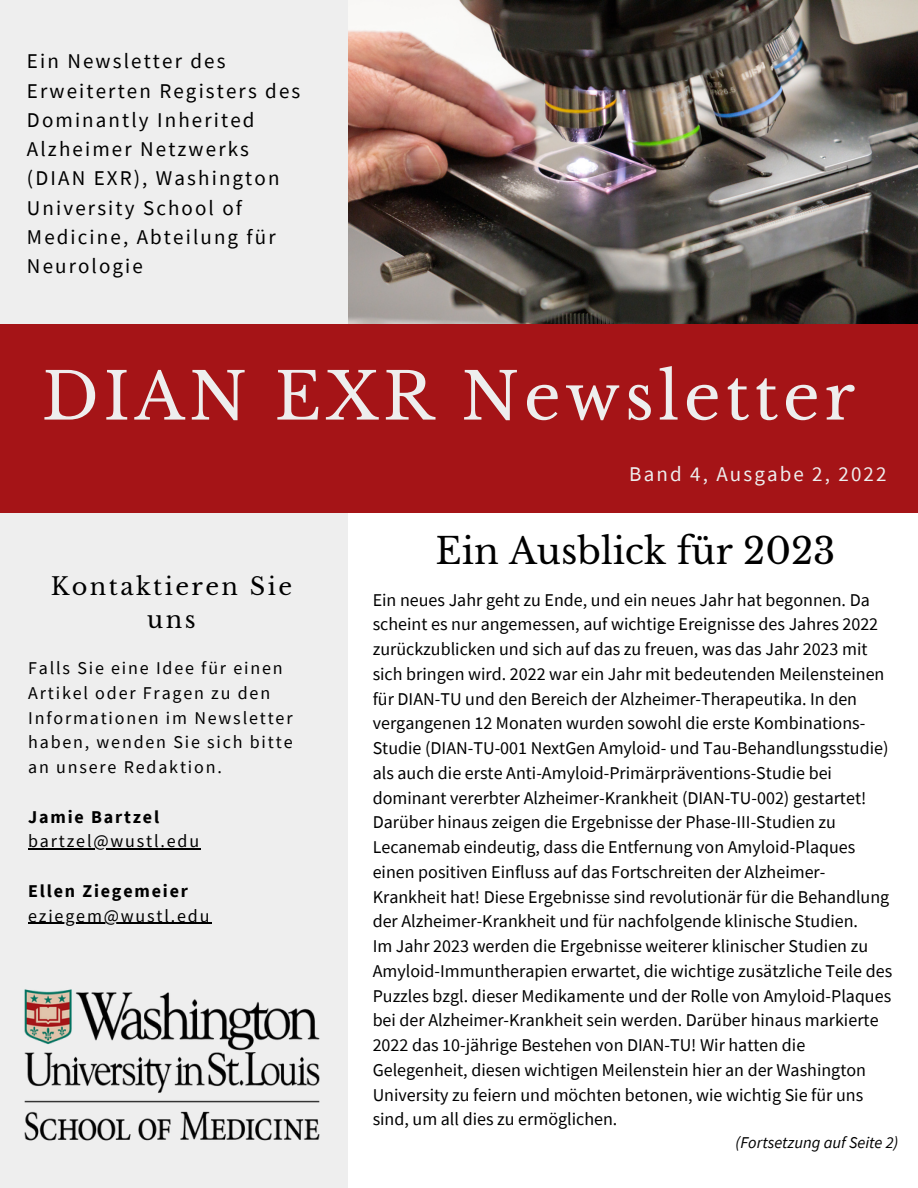
<style>
.page{position:relative;width:918px;height:1188px;background:#fff}
.page>*{position:absolute;margin:0;border:0;box-sizing:border-box;transform-origin:0 0}
.t1{font:64.5px "Libre Baskerville";letter-spacing:.07em;color:#eee}
.t2{font:36px "Libre Baskerville";color:#000}
.t3{font:24px/32.7px "Libre Baskerville";letter-spacing:.1em;color:#000;text-align:center}
.t4{font:21px/29.2px "Source Sans Pro";letter-spacing:.1em;color:#000}
.t5{font:21px "Source Sans Pro";letter-spacing:.1em;color:#eee}
.t6{font:18px/24.8px "Source Sans Pro";color:#000}
.t7{font:18px/24.8px "Source Sans Pro";letter-spacing:.1em;color:#000}
.t8{font:700 18px "Source Sans Pro";letter-spacing:.1em;color:#000}
.t9{font:italic 16.5px "Source Sans Pro";color:#000}
</style>
<div class="page">
<img style="left:348px;top:0;width:570px;height:324px">
<div style="left:0;top:0;width:348px;height:1188px;background:#eee"></div>
<div style="left:0;top:324px;width:918px;height:188px;background:#a51417"></div>
<img style="left:24px;top:989px;width:296px;height:152px">
<hr style="left:28px;top:848px;width:173px;height:2px;background:#000">
<hr style="left:28px;top:923px;width:183px;height:1px;background:#000">
<p class="t4" style="left:27px;top:46px;width:275px">Ein Newsletter des<br>Erweiterten Registers des<br>Dominantly Inherited<br>Alzheimer Netzwerks (DIAN EXR), Washington<br>University School of<br>Medicine, Abteilung für<br>Neurologie</p>
<h1 class="t1" style="left:42px;top:357px;width:815px">DIAN EXR Newsletter</h1>
<h3 class="t3" style="left:51px;top:571px;width:243px">Kontaktieren Sie uns</h3>
<p class="t7" style="left:28px;top:655px;width:266px">Falls Sie eine Idee für einen<br>Artikel oder Fragen zu den<br>Informationen im Newsletter haben, wenden Sie sich bitte an unsere Redaktion.</p>
<p class="t8" style="left:28px;top:805px;width:132px">Jamie Bartzel</p>
<p class="t7" style="left:28px;top:829px;width:172px">bartzel@wustl.edu</p>
<p class="t8" style="left:28px;top:879px;width:161px">Ellen Ziegemeier</p>
<p class="t7" style="left:28px;top:903px;width:183px">eziegem@wustl.edu</p>
<p class="t5" style="left:629px;top:460px;width:259px">Band 4, Ausgabe 2, 2022</p>
<h2 class="t2" style="left:436px;top:529px;width:401px">Ein Ausblick für 2023</h2>
<p class="t6" style="left:373px;top:587px;width:521px">Ein neues Jahr geht zu Ende, und ein neues Jahr hat begonnen. Da scheint es nur angemessen, auf wichtige Ereignisse des Jahres 2022 zurückzublicken und sich auf das zu freuen, was das Jahr 2023 mit sich bringen wird. 2022 war ein Jahr mit bedeutenden Meilensteinen für DIAN-TU und den Bereich der Alzheimer-Therapeutika. In den vergangenen 12 Monaten wurden sowohl die erste Kombinations-Studie (DIAN-TU-001 NextGen Amyloid- und Tau-Behandlungsstudie) als auch die erste Anti-Amyloid-Primärpräventions-Studie bei dominant vererbter Alzheimer-Krankheit (DIAN-TU-002) gestartet!<br>Darüber hinaus zeigen die Ergebnisse der Phase-III-Studien zu Lecanemab eindeutig, dass die Entfernung von Amyloid-Plaques einen positiven Einfluss auf das Fortschreiten der Alzheimer-Krankheit hat! Diese Ergebnisse sind revolutionär für die Behandlung der Alzheimer-Krankheit und für nachfolgende klinische Studien.<br>Im Jahr 2023 werden die Ergebnisse weiterer klinischer Studien zu Amyloid-Immuntherapien erwartet, die wichtige zusätzliche Teile des Puzzles bzgl. dieser Medikamente und der Rolle von Amyloid-Plaques bei der Alzheimer-Krankheit sein werden. Darüber hinaus markierte 2022 das 10-jährige Bestehen von DIAN-TU! Wir hatten die Gelegenheit, diesen wichtigen Meilenstein hier an der Washington University zu feiern und möchten betonen, wie wichtig Sie für uns sind, um all dies zu ermöglichen.</p>
<p class="t9" style="left:736px;top:1132px;width:164px">(Fortsetzung auf Seite 2)</p>
</div>
